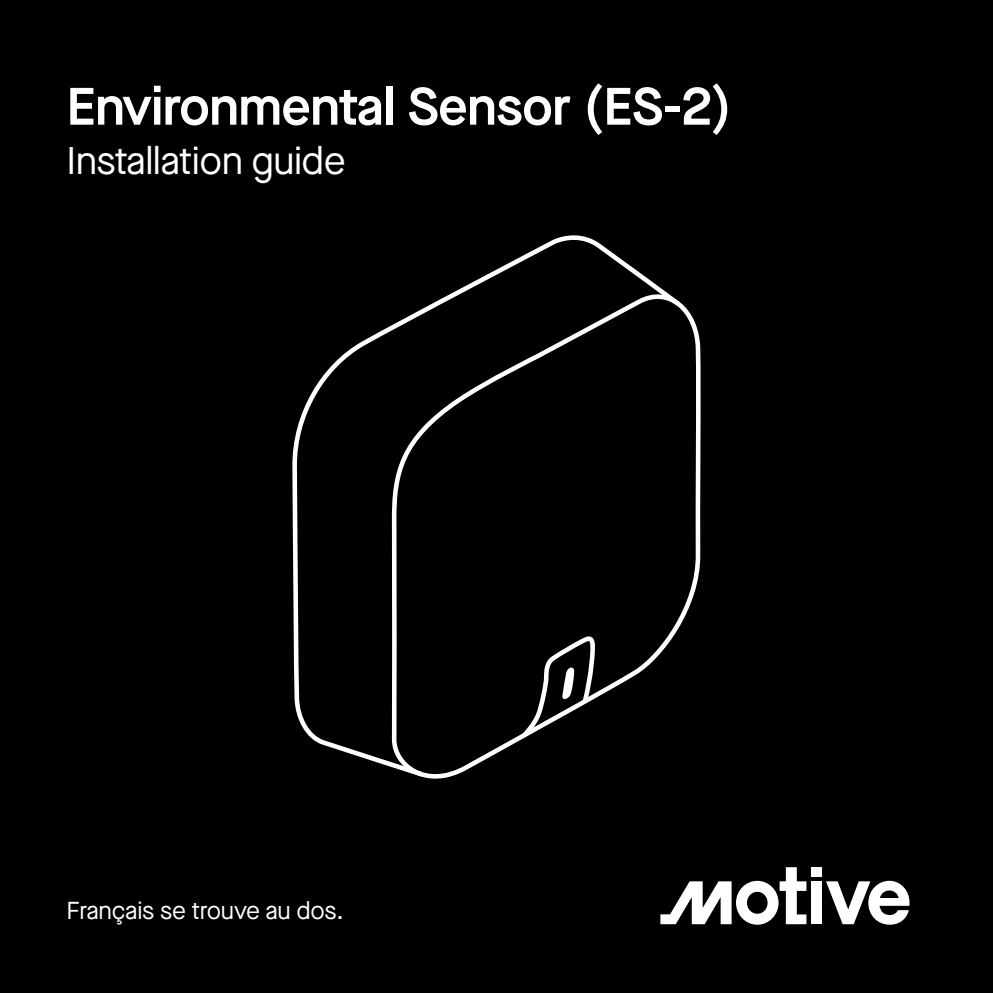
<style>
.page{position:relative;width:993px;height:993px;background:#fff}
.page>*{position:absolute;margin:0;border:0;box-sizing:border-box;transform-origin:0 0}
.t1{font:600 52.5px "Maison Neue";letter-spacing:-.01em;color:#fff}
.t2{font:38.5px "Maison Neue";letter-spacing:-.01em;color:#fff}
.t3{font:24.5px "Maison Neue";letter-spacing:-.01em;color:#fff}
</style>
<div class="page">
<div style="left:0;top:0;width:992px;height:992px;background:#000001"></div>
<div style="left:810px;top:881px;width:11px;height:42px;background:#fff"></div>
<div style="left:810px;top:866px;width:11px;height:10px;background:#fff"></div>
<svg style="left:660px;top:867px;width:146px;height:57px"></svg>
<svg style="left:826px;top:880px;width:83px;height:44px"></svg>
<svg style="left:427px;top:304px;width:274px;height:475px"></svg>
<svg style="left:292px;top:235px;width:390px;height:543px"></svg>
<svg style="left:519px;top:630px;width:80px;height:142px"></svg>
<p class="t1" style="left:66px;top:70px;width:666px">Environmental Sensor (ES-2)</p>
<p class="t2" style="left:66px;top:135px;width:281px">Installation guide</p>
<p class="t3" style="left:66px;top:893px;width:279px">Français se trouve au dos.</p>
</div>
